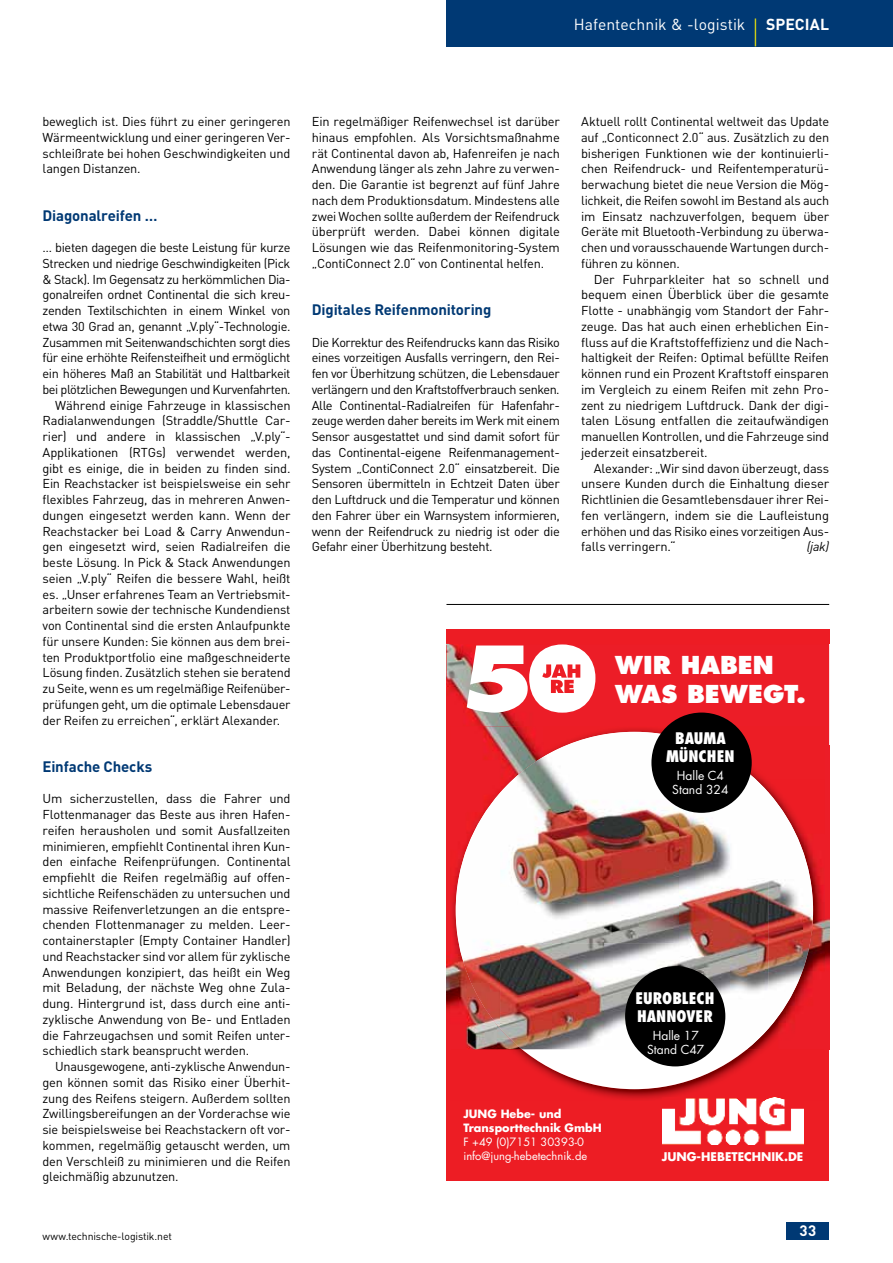
<style>
.page{position:relative;width:893px;height:1263px;background:#fff}
.page>*{position:absolute;margin:0;border:0;box-sizing:border-box;transform-origin:0 0}
.t1{font:800 24px/28.8px "Futura LT Pro";color:#fff}
.t2{font:15.75px "DIN";color:#fff}
.t3{font:800 condensed 15.6px/18.6px "Futura LT Pro";color:#fff}
.t4{font:700 15px "DIN";letter-spacing:-.01em;color:#003974}
.t5{font:700 15px "DIN";color:#fff}
.t6{font:12.75px/15.8px "DIN Pro";letter-spacing:-.02em;color:#000;text-align:justify}
.t7{font:italic 12.75px "DIN";color:#000}
.t8{font:12.15px/13.8px "Futura LT Pro";color:#fff;text-align:center}
.t9{font:700 11.7px "Futura LT Pro";color:#fff}
.t10{font:11.1px/14.2px "Futura LT Pro";color:#fff}
.t11{font:700 11.1px/14.2px "Futura LT Pro";color:#fff}
.t12{font:10.5px "DIN";letter-spacing:-.015em;color:#000}
.s1{font-size:32.4px;color:#fff200}
.s2{font-weight:700}
</style>
<div class="page">
<div style="left:787px;top:1222px;width:42px;height:17px;background:#003974"></div>
<div style="left:446px;top:0;width:447px;height:47px;background:#003974"></div>
<hr style="left:446px;top:604px;width:383px;height:1px;background:#000">
<div style="left:446px;top:629px;width:383px;height:552px;background:#ed1d24"></div>
<img style="left:663px;top:1101px;width:141px;height:43px">
<img style="left:472px;top:1049px;width:313px;height:52px">
<div style="left:456px;top:732px;width:357px;height:357px;background:#fff;border-radius:50%"></div>
<svg style="left:829px;top:629px;width:1px;height:15px"></svg>
<img style="left:446px;top:643px;width:150px;height:83px">
<img style="left:829px;top:644px;width:1px;height:405px">
<img style="left:446px;top:953px;width:4px;height:58px">
<img style="left:825px;top:918px;width:4px;height:47px">
<img style="left:482px;top:726px;width:45px;height:26px">
<img style="left:603px;top:728px;width:59px;height:4px">
<img style="left:769px;top:784px;width:7px;height:8px">
<img style="left:450px;top:876px;width:47px;height:173px">
<img style="left:778px;top:856px;width:47px;height:178px">
<img style="left:497px;top:1029px;width:3px;height:20px">
<img style="left:769px;top:1029px;width:9px;height:15px">
<img style="left:500px;top:732px;width:179px;height:317px">
<img style="left:679px;top:739px;width:90px;height:310px">
<img style="left:456px;top:792px;width:44px;height:237px">
<img style="left:768px;top:792px;width:45px;height:237px">
<svg style="left:467px;top:644px;width:128px;height:69px"></svg>
<div style="left:625px;top:966px;width:100px;height:100px;background:#000;border-radius:50%"></div>
<div style="left:651px;top:712px;width:101px;height:101px;background:#000;border-radius:50%"></div>
<p class="t2" style="left:574px;top:15px;width:257px">Hafentechnik &amp; -logistik <span class="s1">|</span> <span class="s2">Special</span></p>
<p class="t6" style="left:43px;top:113px;width:250px">beweglich ist. Dies führt zu einer geringeren Wärmeentwicklung und einer geringeren Ver&shy;schleißrate bei hohen Geschwindigkeiten und langen Distanzen.</p>
<p class="t4" style="left:43px;top:205px;width:116px">Diagonalreifen …</p>
<p class="t6" style="left:43px;top:239px;width:249px">… bieten dagegen die beste Leistung für kurze</p>
<p class="t6" style="left:43px;top:255px;width:249px">Strecken und niedrige Geschwindigkeiten (Pick</p>
<p class="t6" style="left:43px;top:271px;width:250px">&amp; Stack). Im Gegensatz zu herkömmlichen Dia-</p>
<p class="t6" style="left:43px;top:286px;width:249px">gonalreifen ordnet Continental die sich kreu-</p>
<p class="t6" style="left:43px;top:302px;width:249px">zenden Textilschichten in einem Winkel von</p>
<p class="t6" style="left:43px;top:318px;width:249px">etwa 30 Grad an, genannt „V.ply“-Technologie.</p>
<p class="t6" style="left:43px;top:334px;width:249px">Zusammen mit Seitenwandschichten sorgt dies</p>
<p class="t6" style="left:43px;top:349px;width:249px">für eine erhöhte Reifensteifheit und ermöglicht</p>
<p class="t6" style="left:43px;top:365px;width:250px">ein höheres Maß an Stabilität und Haltbarkeit</p>
<p class="t6" style="left:43px;top:381px;width:250px">bei plötzlichen Bewegungen und Kurvenfahrten.</p>
<p class="t6" style="left:55px;top:397px;width:237px">Während einige Fahrzeuge in klassischen</p>
<p class="t6" style="left:43px;top:412px;width:250px">Radialanwendungen (Straddle/Shuttle Car-</p>
<p class="t6" style="left:43px;top:428px;width:250px">rier) und andere in klassischen „V.ply“-</p>
<p class="t6" style="left:43px;top:444px;width:250px">Applikationen (RTGs) verwendet werden,</p>
<p class="t6" style="left:43px;top:460px;width:250px">gibt es einige, die in beiden zu finden sind.</p>
<p class="t6" style="left:43px;top:475px;width:250px">Ein Reachstacker ist beispielsweise ein sehr</p>
<p class="t6" style="left:43px;top:491px;width:250px">flexibles Fahrzeug, das in mehreren Anwen-</p>
<p class="t6" style="left:43px;top:507px;width:250px">dungen eingesetzt werden kann. Wenn der</p>
<p class="t6" style="left:43px;top:523px;width:250px">Reachstacker bei Load &amp; Carry Anwendun-</p>
<p class="t6" style="left:43px;top:538px;width:249px">gen eingesetzt wird, seien Radialreifen die</p>
<p class="t6" style="left:43px;top:554px;width:249px">beste Lösung. In Pick &amp; Stack Anwendungen</p>
<p class="t6" style="left:43px;top:570px;width:250px">seien „V.ply“ Reifen die bessere Wahl, heißt</p>
<p class="t6" style="left:43px;top:586px;width:250px">es. „Unser erfahrenes Team an Vertriebsmit-</p>
<p class="t6" style="left:43px;top:601px;width:249px">arbeitern sowie der technische Kundendienst</p>
<p class="t6" style="left:43px;top:617px;width:249px">von Continental sind die ersten Anlaufpunkte</p>
<p class="t6" style="left:43px;top:633px;width:250px">für unsere Kunden: Sie können aus dem brei-</p>
<p class="t6" style="left:43px;top:649px;width:249px">ten Produktportfolio eine maßgeschneiderte</p>
<p class="t6" style="left:43px;top:664px;width:250px">Lösung finden. Zusätzlich stehen sie beratend</p>
<p class="t6" style="left:43px;top:680px;width:250px">zu Seite, wenn es um regelmäßige Reifenüber-</p>
<p class="t6" style="left:43px;top:696px;width:249px">prüfungen geht, um die optimale Lebensdauer</p>
<p class="t6" style="left:43px;top:712px;width:239px">der Reifen zu erreichen“, erklärt Alexander.</p>
<p class="t4" style="left:43px;top:757px;width:111px">Einfache Checks</p>
<p class="t6" style="left:43px;top:790px;width:250px">Um sicherzustellen, dass die Fahrer und Flottenmanager das Beste aus ihren Hafen&shy;reifen herausholen und somit Ausfallzeiten minimieren, empfiehlt Continental ihren Kun&shy;den einfache Reifenprüfungen. Continental empfiehlt die Reifen regelmäßig auf offen&shy;sichtliche Reifenschäden zu untersuchen und massive Reifenverletzungen an die entspre&shy;chenden Flottenmanager zu melden. Leer&shy;containerstapler (Empty Container Handler) und Reachstacker sind vor allem für zyklische Anwendungen konzipiert, das heißt ein Weg mit Beladung, der nächste Weg ohne Zula&shy;dung. Hintergrund ist, dass durch eine anti&shy;zyklische Anwendung von Be- und Entladen die Fahrzeugachsen und somit Reifen unter&shy;schiedlich stark beansprucht werden.</p>
<p class="t6" style="left:43px;top:1058px;width:250px;text-indent:13px">Unausgewogene, anti-zyklische Anwendun&shy;gen können somit das Risiko einer Überhit&shy;zung des Reifens steigern. Außerdem sollten Zwillingsbereifungen an der Vorderachse wie sie beispielsweise bei Reachstackern oft vor&shy;kommen, regelmäßig getauscht werden, um den Verschleiß zu minimieren und die Reifen gleichmäßig abzunutzen.</p>
<p class="t12" style="left:43px;top:1230px;width:131px">www.technische-logistik.net</p>
<p class="t6" style="left:312px;top:113px;width:250px">Ein regelmäßiger Reifenwechsel ist darüber hinaus empfohlen. Als Vorsichtsmaßnahme rät Continental davon ab, Hafenreifen je nach Anwendung länger als zehn Jahre zu verwen&shy;den. Die Garantie ist begrenzt auf fünf Jahre nach dem Produktionsdatum. Mindestens alle zwei Wochen sollte außerdem der Reifendruck überprüft werden. Dabei können digitale Lösungen wie das Reifenmonitoring-System „ContiConnect 2.0“ von Continental helfen.</p>
<p class="t4" style="left:312px;top:300px;width:181px">Digitales Reifenmonitoring</p>
<p class="t6" style="left:312px;top:334px;width:250px">Die Korrektur des Reifendrucks kann das Risiko eines vorzeitigen Ausfalls verringern, den Rei&shy;fen vor Überhitzung schützen, die Lebensdauer verlängern und den Kraftstoffverbrauch senken.<br>Alle Continental-Radialreifen für Hafenfahr&shy;zeuge werden daher bereits im Werk mit einem Sensor ausgestattet und sind damit sofort für das Continental-eigene Reifenmanagement-System „ContiConnect 2.0“ einsatzbereit. Die Sensoren übermitteln in Echtzeit Daten über den Luftdruck und die Temperatur und können den Fahrer über ein Warnsystem informieren, wenn der Reifendruck zu niedrig ist oder die Gefahr einer Überhitzung besteht.</p>
<p class="t6" style="left:581px;top:113px;width:250px">Aktuell rollt Continental weltweit das Update auf „Conticonnect 2.0“ aus. Zusätzlich zu den bisherigen Funktionen wie der kontinuierli&shy;chen Reifendruck- und Reifentemperaturü&shy;berwachung bietet die neue Version die Mög&shy;lichkeit, die Reifen sowohl im Bestand als auch im Einsatz nachzuverfolgen, bequem über Geräte mit Bluetooth-Verbindung zu überwa&shy;chen und vorausschauende Wartungen durch&shy;führen zu können.</p>
<p class="t6" style="left:581px;top:271px;width:250px;text-indent:13px">Der Fuhrparkleiter hat so schnell und bequem einen Überblick über die gesamte Flotte - unabhängig vom Standort der Fahr&shy;zeuge. Das hat auch einen erheblichen Ein&shy;fluss auf die Kraftstoffeffizienz und die Nach&shy;haltigkeit der Reifen: Optimal befüllte Reifen können rund ein Prozent Kraftstoff einsparen im Vergleich zu einem Reifen mit zehn Pro&shy;zent zu niedrigem Luftdruck. Dank der digi&shy;talen Lösung entfallen die zeitaufwändigen manuellen Kontrollen, und die Fahrzeuge sind jederzeit einsatzbereit.</p>
<p class="t6" style="left:581px;top:460px;width:250px;text-indent:13px">Alexander: „Wir sind davon überzeugt, dass unsere Kunden durch die Einhaltung dieser Richtlinien die Gesamtlebensdauer ihrer Rei&shy;fen verlängern, indem sie die Laufleistung erhöhen und das Risiko eines vorzeitigen Aus&shy;falls verringern.“</p>
<p class="t7" style="left:807px;top:539px;width:24px">(jak)</p>
<h1 class="t1" style="left:615px;top:651px;width:193px">WIR HABEN<br>WAS BEWEGT.</h1>
<p class="t3" style="left:666px;top:729px;width:70px;text-align:center">BAUMA<br>MÜNCHEN</p>
<p class="t8" style="left:672px;top:769px;width:58px">Halle C4<br>Stand 324</p>
<p class="t3" style="left:635px;top:989px;width:80px">EUROBLECH<br>HANNOVER</p>
<p class="t8" style="left:647px;top:1029px;width:59px">Halle 17<br>Stand C47</p>
<p class="t11" style="left:463px;top:1106px;width:140px">JUNG Hebe- und<br>Transporttechnik GmbH</p>
<p class="t10" style="left:463px;top:1135px;width:125px">F +49 (0)7151 30393-0 info@jung-hebetechnik.de</p>
<p class="t9" style="left:662px;top:1147px;width:143px">JUNG-HEBETECHNIK.DE</p>
<p class="t5" style="left:800px;top:1221px;width:18px">33</p>
</div>
